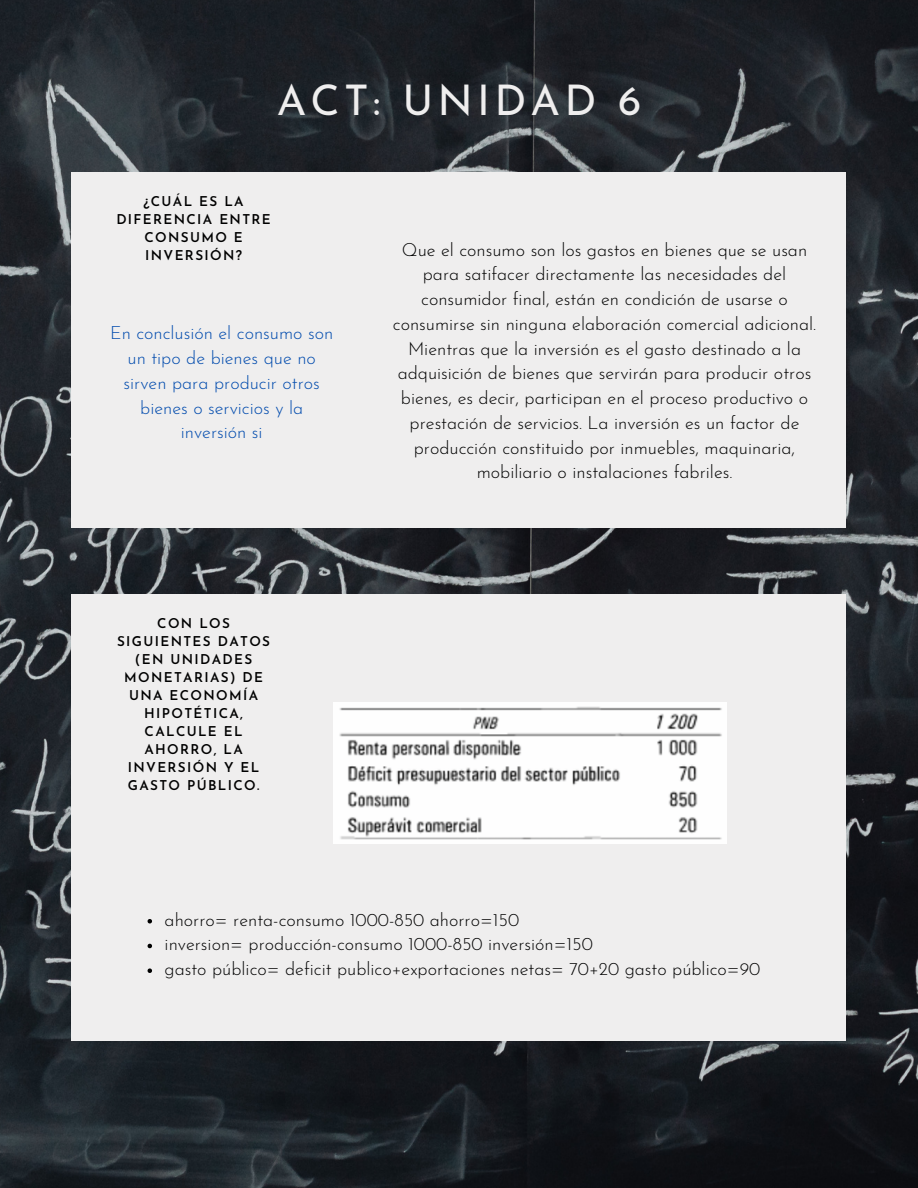
<style>
.page{position:relative;width:918px;height:1188px;background:#fff}
.page>*{position:absolute;margin:0;border:0;box-sizing:border-box;transform-origin:0 0}
.t1{font:42.3px "Josefin Sans";letter-spacing:.1em;color:#efeeee}
.t2{font:300 18px/24.8px "Josefin Sans";color:#000;text-align:center}
.t3{font:300 18px/24.8px "Josefin Sans";color:#004aad;text-align:center}
.t4{font:600 13.5px/18px "Josefin Sans";letter-spacing:.1em;color:#000;text-align:center}
</style>
<div class="page">
<img style="left:0;top:0;width:918px;height:1188px">
<div style="left:71px;top:172px;width:775px;height:356px;background:#efeeee"></div>
<div style="left:71px;top:594px;width:775px;height:446px;background:#efeeee"></div>
<img style="left:334px;top:702px;width:392px;height:142px">
<svg style="left:148px;top:919px;width:4px;height:4px"></svg>
<svg style="left:148px;top:944px;width:4px;height:4px"></svg>
<svg style="left:148px;top:968px;width:4px;height:5px"></svg>
<h1 class="t1" style="left:277px;top:83px;width:366px">ACT: UNIDAD 6</h1>
<p class="t4" style="left:116px;top:194px;width:156px">¿CUÁL ES LA<br>DIFERENCIA ENTRE<br>CONSUMO E<br>INVERSIÓN?</p>
<p class="t3" style="left:110px;top:322px;width:225px">En conclusión el consumo son un tipo de bienes que no sirven para producir otros bienes o servicios y la inversión si</p>
<p class="t4" style="left:117px;top:616px;width:155px">CON LOS<br>SIGUIENTES DATOS (EN UNIDADES<br>MONETARIAS) DE<br>UNA ECONOMÍA<br>HIPOTÉTICA,<br>CALCULE EL<br>AHORRO, LA<br>INVERSIÓN Y EL<br>GASTO PÚ BLICO.</p>
<p class="t2" style="left:393px;top:239px;width:425px">Que el consumo son los gastos en bienes que se usan para satifacer directamente las necesidades del consumidor final, están en condición de usarse o consumirse sin ninguna elaboración comercial adicional.<br>Mientras que la inversión es el gasto destinado a la adquisición de bienes que servirá n para producir otros bienes, es decir, participan en el proceso productivo o prestación de servicios. La inversión es un factor de producción constituido por inmuebles, maquinaria, mobiliario o instalaciones fabriles.</p>
<p class="t2" style="left:165px;top:909px;width:597px;text-align:left">ahorro= renta-consumo 1000-850 ahorro=150<br>inversion= producción-consumo 1000-850 inversión=150<br>gasto público= deficit publico+exportaciones netas= 70+20 gasto público=90</p>
</div>
